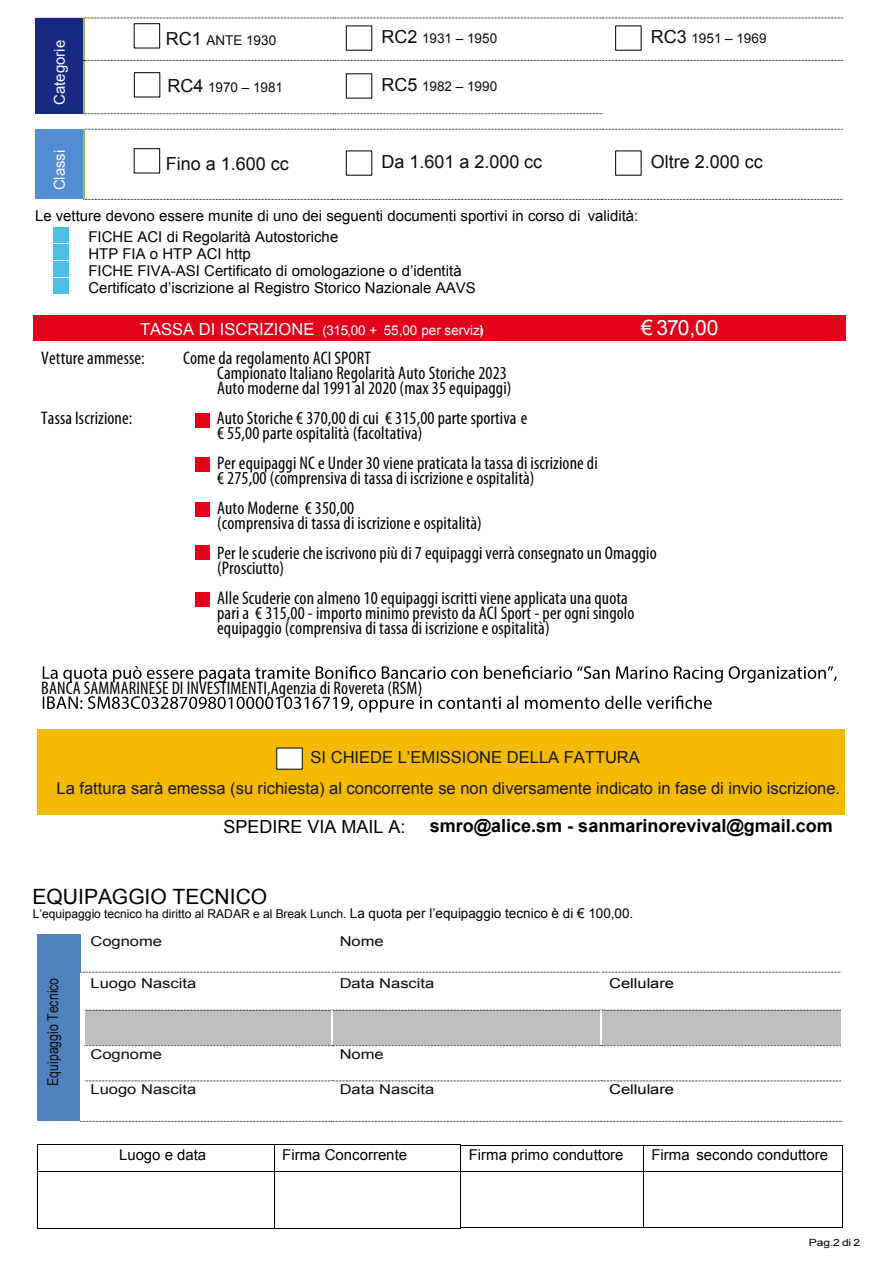
<style>
.page{position:relative;width:893px;height:1263px;background:#fff}
.page>*{position:absolute;margin:0;border:0;box-sizing:border-box;transform-origin:0 0}
.t1{font:21px "Arial";color:#000}
.t2{font:21px "Arial";color:#fff}
.t3{font:condensed 18.3px/15px "Myriad Pro";letter-spacing:.005em;color:#000}
.t4{font:700 18px "Arial";color:#000}
.t5{font:18px "Arial";color:#0d0d0d}
.t6{font:18px "Arial";color:#000}
.t7{font:16.5px "Arial";color:#1a171b}
.t8{font:15px/17.2px "Arial";color:#000}
.t9{font:15px "Arial";color:#0d0d0d;scale:.82 1}
.t10{font:15px "Arial";color:#fff}
.t11{font:13.65px "Arial";color:#0d0d0d;scale:1.21 1}
.t12{font:13.65px "Arial";letter-spacing:-.005em;color:#000;scale:1.21 1}
.t13{font:13.5px "Arial";letter-spacing:.005em;color:#0d0d0d}
.t14{font:13.5px "Arial";color:#fff}
.t15{font:12px "Arial";letter-spacing:-.005em;color:#000}
.t16{font:9.9px "Arial";color:#000;scale:1.21 1}
.s1{font-size:18px}
.s2{font-size:16.5px}
.s3{font-size:13.5px}
</style>
<div class="page">
<div style="left:38px;top:729px;width:807px;height:85px;background:#f3ba00"></div>
<div style="left:35px;top:18px;width:49px;height:95px;background:#172983"></div>
<hr style="left:35px;top:18px;width:49px;height:1px;background:#ff0">
<svg style="left:85px;top:18px;width:758px;height:1px"></svg>
<hr style="left:84px;top:18px;width:1px;height:42px;background:#9bbb59">
<svg style="left:84px;top:60px;width:759px;height:1px"></svg>
<hr style="left:84px;top:61px;width:1px;height:52px;background:#9bbb59">
<svg style="left:84px;top:113px;width:519px;height:1px"></svg>
<div style="left:35px;top:130px;width:49px;height:69px;background:#548dd4"></div>
<hr style="left:35px;top:129px;width:49px;height:1px;background:#548dd4">
<svg style="left:84px;top:129px;width:759px;height:1px"></svg>
<hr style="left:84px;top:130px;width:1px;height:69px;background:#9bbb59">
<svg style="left:84px;top:199px;width:759px;height:1px"></svg>
<div style="left:33px;top:315px;width:812px;height:26px;background:#e2001a"></div>
<div style="left:37px;top:933px;width:45px;height:188px;background:#4f81bd"></div>
<svg style="left:80px;top:972px;width:761px;height:3px"></svg>
<div style="left:80px;top:975px;width:5px;height:35px;background:#fff"></div>
<div style="left:83px;top:1010px;width:248px;height:35px;background:#bfbfbf"></div>
<div style="left:332px;top:1010px;width:269px;height:35px;background:#bfbfbf"></div>
<div style="left:602px;top:1010px;width:240px;height:35px;background:#bfbfbf"></div>
<svg style="left:85px;top:1010px;width:757px;height:1px"></svg>
<div style="left:80px;top:1010px;width:5px;height:35px;background:#fff"></div>
<hr style="left:331px;top:1010px;width:1px;height:35px;background:#fff">
<hr style="left:601px;top:1010px;width:1px;height:35px;background:#fff">
<svg style="left:80px;top:1045px;width:761px;height:1px"></svg>
<div style="left:80px;top:1046px;width:5px;height:34px;background:#fff"></div>
<svg style="left:80px;top:1080px;width:761px;height:1px"></svg>
<div style="left:80px;top:1081px;width:5px;height:40px;background:#fff"></div>
<svg style="left:80px;top:1121px;width:763px;height:1px"></svg>
<div style="left:134px;top:23px;width:26px;height:25px;background:#fff;border:1px solid #000"></div>
<div style="left:134px;top:72px;width:26px;height:25px;background:#fff;border:1px solid #000"></div>
<div style="left:276px;top:748px;width:27px;height:21px;background:#fff"></div>
<div style="left:134px;top:148px;width:26px;height:25px;background:#fff;border:1px solid #000"></div>
<div style="left:54px;top:227px;width:15px;height:15px;background:#4cbfe4"></div>
<div style="left:54px;top:245px;width:15px;height:15px;background:#4cbfe4"></div>
<div style="left:54px;top:262px;width:15px;height:15px;background:#4cbfe4"></div>
<div style="left:54px;top:279px;width:15px;height:15px;background:#4cbfe4"></div>
<svg style="left:43px;top:666px;width:794px;height:17px"></svg>
<svg style="left:43px;top:696px;width:669px;height:16px"></svg>
<div style="left:195px;top:413px;width:15px;height:15px;background:#e2001a"></div>
<div style="left:195px;top:457px;width:15px;height:15px;background:#e2001a"></div>
<div style="left:195px;top:502px;width:15px;height:15px;background:#e2001a"></div>
<div style="left:195px;top:545px;width:15px;height:15px;background:#e2001a"></div>
<div style="left:195px;top:593px;width:15px;height:14px;background:#e2001a"></div>
<hr style="left:37px;top:1144px;width:423px;height:1px;background:#000">
<hr style="left:461px;top:1145px;width:182px;height:1px;background:#000">
<hr style="left:644px;top:1145px;width:198px;height:1px;background:#000">
<hr style="left:37px;top:1171px;width:290px;height:1px;background:#000">
<hr style="left:328px;top:1171px;width:132px;height:1px;background:#000">
<hr style="left:461px;top:1171px;width:39px;height:1px;background:#000">
<hr style="left:501px;top:1171px;width:142px;height:1px;background:#000">
<hr style="left:644px;top:1171px;width:32px;height:1px;background:#000">
<hr style="left:676px;top:1171px;width:166px;height:1px;background:#000">
<svg style="left:274px;top:1145px;width:1px;height:41px"></svg>
<svg style="left:460px;top:1145px;width:1px;height:41px"></svg>
<svg style="left:643px;top:1145px;width:1px;height:41px"></svg>
<svg style="left:842px;top:1145px;width:1px;height:41px"></svg>
<hr style="left:274px;top:1186px;width:1px;height:41px;background:#000">
<hr style="left:37px;top:1228px;width:423px;height:1px;background:#000">
<hr style="left:460px;top:1186px;width:1px;height:41px;background:#000">
<hr style="left:461px;top:1227px;width:182px;height:1px;background:#000">
<hr style="left:643px;top:1186px;width:1px;height:41px;background:#000">
<hr style="left:644px;top:1227px;width:198px;height:1px;background:#000">
<hr style="left:842px;top:1186px;width:1px;height:41px;background:#000">
<hr style="left:37px;top:1145px;width:1px;height:84px;background:#000">
<p class="t10" style="left:50px;top:105px;width:66px;rotate:-90deg">Categorie</p>
<p class="t13" style="left:166px;top:31px;width:112px"><span class="s1">RC1</span> ANTE 1930</p>
<p class="t13" style="left:381px;top:29px;width:117px"><span class="s1">RC2</span> 1931 – 1950</p>
<p class="t13" style="left:651px;top:29px;width:117px"><span class="s1">RC3</span> 1951 – 1969</p>
<p class="t13" style="left:168px;top:78px;width:117px"><span class="s1">RC4</span> 1970 – 1981</p>
<p class="t13" style="left:381px;top:77px;width:117px"><span class="s1">RC5</span> 1982 – 1990</p>
<p class="t10" style="left:50px;top:190px;width:42px;rotate:-90deg">Classi</p>
<p class="t5" style="left:166px;top:152px;width:124px">Fino a 1.600 cc</p>
<p class="t5" style="left:381px;top:149px;width:162px">Da 1.601 a 2.000 cc</p>
<p class="t5" style="left:651px;top:149px;width:113px">Oltre 2.000 cc</p>
<p class="t8" style="left:88px;top:205px;width:551px;line-height:21px;text-indent:-53px">Le vetture devono essere munite di uno dei seguenti documenti sportivi in corso di validità:<br>FICHE ACI di Regolarità Autostoriche</p>
<p class="t8" style="left:88px;top:245px;width:389px">HTP FIA o HTP ACI http<br>FICHE FIVA-ASI Certificato di omologazione o d’identità<br>Certificato d’iscrizione al Registro Storico Nazionale AAVS</p>
<p class="t14" style="left:140px;top:322px;width:345px"><span class="s2">TASSA DI ISCRIZIONE</span> (315,00 + 55,00 per servizi)</p>
<p class="t2" style="left:641px;top:314px;width:79px">€ 370,00</p>
<p class="t3" style="left:41px;top:350px;width:105px">Vetture ammesse:</p>
<p class="t3" style="left:217px;top:350px;width:296px;text-indent:-34px">Come da regolamento ACI SPORT<br>Campionato Italiano Regolarità Auto Storiche 2023<br>Auto moderne dal 1991 al 2020 (max 35 equipaggi)</p>
<p class="t3" style="left:41px;top:410px;width:93px">Tassa Iscrizione:</p>
<p class="t3" style="left:217px;top:410px;width:312px">Auto Storiche € 370,00 di cui € 315,00 parte sportiva e € 55,00 parte ospitalità (facoltativa)</p>
<p class="t3" style="left:217px;top:455px;width:382px">Per equipaggi NC e Under 30 viene praticata la tassa di iscrizione di € 275,00 (comprensiva di tassa di iscrizione e ospitalità)</p>
<p class="t3" style="left:217px;top:500px;width:266px">Auto Moderne € 350,00<br>(comprensiva di tassa di iscrizione e ospitalità)</p>
<p class="t3" style="left:217px;top:545px;width:441px">Per le scuderie che iscrivono più di 7 equipaggi verrà consegnato un Omaggio (Prosciutto)</p>
<p class="t3" style="left:217px;top:590px;width:419px">Alle Scuderie con almeno 10 equipaggi iscritti viene applicata una quota pari a € 315,00 - importo minimo previsto da ACI Sport - per ogni singolo equipaggio (comprensiva di tassa di iscrizione e ospitalità)</p>
<p class="t3" style="left:41px;top:680px;width:382px">BANCA SAMMARINESE DI INVESTIMENTI,Agenzia di Rovereta (RSM)</p>
<p class="t7" style="left:311px;top:747px;width:331px">SI CHIEDE L’EMISSIONE DELLA FATTURA</p>
<p class="t7" style="left:57px;top:778px;width:785px">La fattura sarà emessa (su richiesta) al concorrente se non diversamente indicato in fase di invio iscrizione.</p>
<p class="t6" style="left:223px;top:815px;width:184px">SPEDIRE VIA MAIL A:</p>
<p class="t4" style="left:430px;top:813px;width:405px">smro@alice.sm - sanmarinorevival@gmail.com</p>
<p class="t1" style="left:32px;top:882px;width:236px">EQUIPAGGIO TECNICO</p>
<p class="t15" style="left:33px;top:906px;width:602px">L’equipaggio tecnico ha diritto al RADAR e al Break Lunch. <span class="s3">La quota per l’equipaggio tecnico è di € 100,00.</span></p>
<p class="t9" style="left:43px;top:1086px;width:134px;rotate:-90deg">Equipaggio Tecnico</p>
<p class="t11" style="left:91px;top:932px;width:61px">Cognome</p>
<p class="t11" style="left:340px;top:932px;width:38px">Nome</p>
<p class="t11" style="left:91px;top:974px;width:89px">Luogo Nascita</p>
<p class="t11" style="left:340px;top:974px;width:80px">Data Nascita</p>
<p class="t12" style="left:609px;top:974px;width:55px">Cellulare</p>
<p class="t11" style="left:91px;top:1045px;width:61px">Cognome</p>
<p class="t11" style="left:340px;top:1045px;width:38px">Nome</p>
<p class="t11" style="left:91px;top:1080px;width:89px">Luogo Nascita</p>
<p class="t11" style="left:340px;top:1080px;width:80px">Data Nascita</p>
<p class="t12" style="left:609px;top:1080px;width:55px">Cellulare</p>
<p class="t8" style="left:119px;top:1146px;width:89px">Luogo e data</p>
<p class="t8" style="left:282px;top:1146px;width:126px">Firma Concorrente</p>
<p class="t8" style="left:469px;top:1146px;width:156px">Firma primo conduttore</p>
<p class="t8" style="left:651px;top:1146px;width:178px">Firma secondo conduttore</p>
<p class="t16" style="left:809px;top:1236px;width:44px">Pag. 2 di 2</p>
</div>
